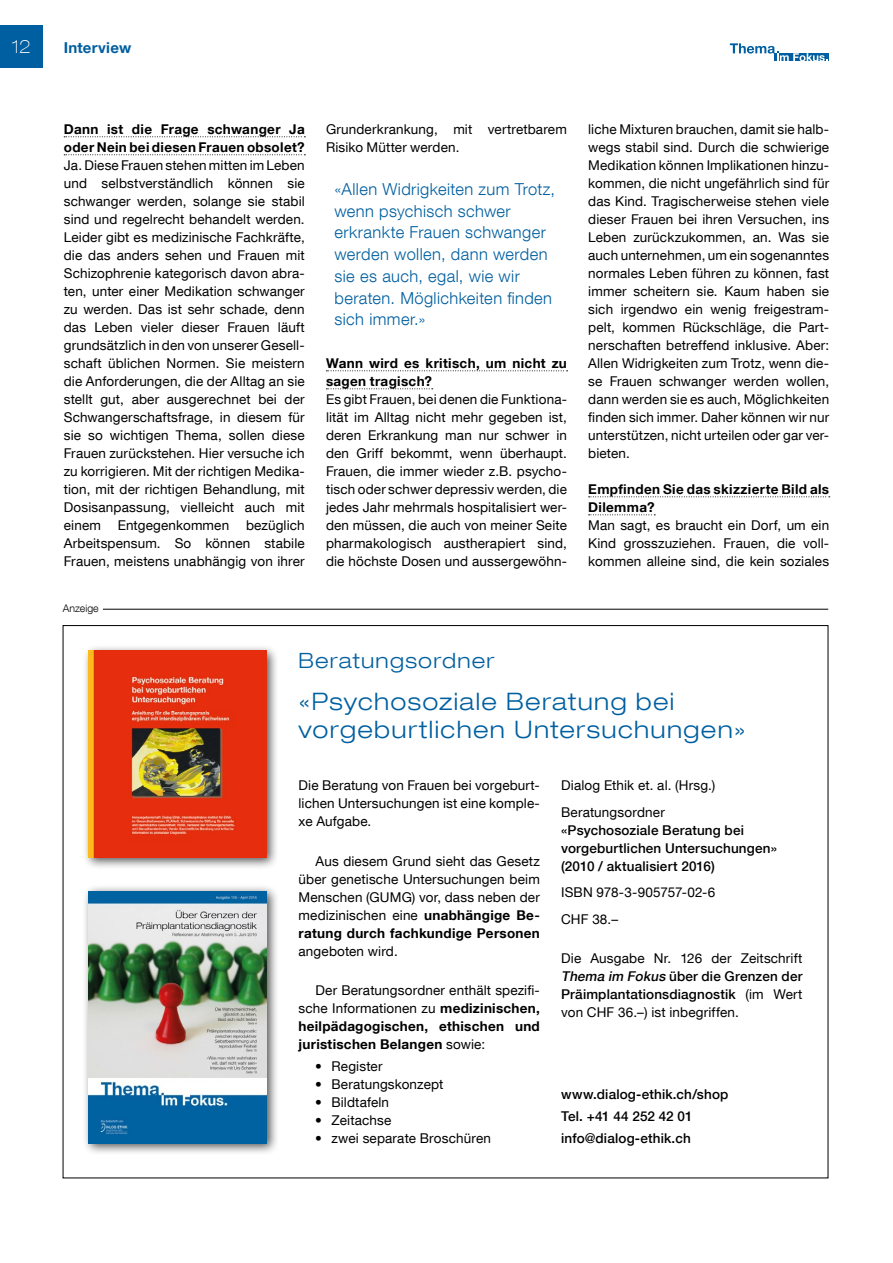
<style>
.page{position:relative;width:893px;height:1263px;background:#fff}
.page>*{position:absolute;margin:0;border:0;box-sizing:border-box;transform-origin:0 0}
.t1{font:300 expanded 24px/28.8px "Helvetica Neue LT Com";letter-spacing:.055em;color:#005fa0}
.t2{font:300 expanded 21px "Helvetica Neue LT Com";letter-spacing:.055em;color:#005fa0}
.t3{font:100 expanded 18px "Helvetica Neue LT Com";color:#fff}
.t4{font:300 16.5px/21.8px "Helvetica Neue LT Com";letter-spacing:.025em;color:#005fa0}
.t5{font:700 15px "Helvetica Neue LT Com";letter-spacing:.015em;color:#005fa0}
.t6{font:13.5px/18px "Helvetica Neue LT Com";letter-spacing:.01em;color:#000;text-align:justify}
.t7{font:700 13.5px/18px "Helvetica Neue LT Com";letter-spacing:.025em;color:#000}
.t8{font:500 13.5px/18px "Helvetica Neue LT Com";letter-spacing:.01em;color:#000}
.t9{font:300 10.5px "Helvetica Neue LT Com";color:#000}
.s1{font-weight:700}
.s2{font-weight:400}
.s3{font-weight:500;font-style:italic}
.s4{font-weight:500}
</style>
<div class="page">
<svg style="left:827px;top:53px;width:2px;height:8px"></svg>
<svg style="left:730px;top:43px;width:97px;height:18px"></svg>
<div style="left:0;top:26px;width:43px;height:42px;background:#005fa0"></div>
<svg style="left:64px;top:136px;width:241px;height:1px"></svg>
<svg style="left:64px;top:154px;width:241px;height:1px"></svg>
<svg style="left:326px;top:370px;width:242px;height:1px"></svg>
<svg style="left:326px;top:388px;width:107px;height:1px"></svg>
<svg style="left:589px;top:496px;width:241px;height:1px"></svg>
<svg style="left:589px;top:514px;width:66px;height:1px"></svg>
<div style="left:82px;top:885px;width:197px;height:271px;background:#000;opacity:.7"></div>
<img style="left:88px;top:891px;width:178px;height:252px">
<div style="left:82px;top:644px;width:197px;height:227px;background:#000;opacity:.7"></div>
<img style="left:88px;top:651px;width:178px;height:207px">
<hr style="left:63px;top:609px;width:765px;height:1px;background:#000">
<div style="left:63px;top:605px;width:40px;height:6px;background:#fff"></div>
<h3 class="t3" style="left:12px;top:36px;width:20px">12</h3>
<p class="t5" style="left:64px;top:38px;width:69px">Interview</p>
<p class="t7" style="left:64px;top:120px;width:242px">Dann ist die Frage schwanger Ja oder Nein bei diesen Frauen obsolet?</p>
<p class="t6" style="left:64px;top:156px;width:242px">Ja. Diese Frauen stehen mitten im Leben und selbstverständlich können sie schwanger werden, solange sie stabil sind und regelrecht behandelt werden.<br>Leider gibt es medizinische Fachkräfte, die das anders sehen und Frauen mit Schizophrenie kategorisch davon abra&shy;ten, unter einer Medikation schwanger zu werden. Das ist sehr schade, denn das Leben vieler dieser Frauen läuft grundsätzlich in den von unserer Gesell&shy;schaft üblichen Normen. Sie meistern die Anforderungen, die der Alltag an sie stellt gut, aber ausgerechnet bei der Schwangerschaftsfrage, in diesem für sie so wichtigen Thema, sollen diese Frauen zurückstehen. Hier versuche ich zu korrigieren. Mit der richtigen Medika&shy;tion, mit der richtigen Behandlung, mit Dosisanpassung, vielleicht auch mit einem Entgegenkommen bezüglich Arbeitspensum. So können stabile Frauen, meistens unabhängig von ihrer</p>
<p class="t9" style="left:63px;top:601px;width:37px">Anzeige</p>
<p class="t6" style="left:326px;top:120px;width:242px">Grunderkrankung, mit vertretbarem<br>Risiko Mütter werden.</p>
<p class="t4" style="left:334px;top:178px;width:222px">«Allen Widrigkeiten zum Trotz, wenn psychisch schwer erkrankte Frauen schwanger werden wollen, dann werden sie es auch, egal, wie wir beraten. Möglichkeiten finden sich immer.»</p>
<p class="t7" style="left:326px;top:354px;width:242px">Wann wird es kritisch, um nicht zu sagen tragisch?</p>
<p class="t6" style="left:326px;top:390px;width:242px">Es gibt Frauen, bei denen die Funktiona&shy;lität im Alltag nicht mehr gegeben ist, deren Erkrankung man nur schwer in den Griff bekommt, wenn überhaupt.<br>Frauen, die immer wieder z.B. psycho&shy;tisch oder schwer depressiv werden, die jedes Jahr mehrmals hospitalisiert wer&shy;den müssen, die auch von meiner Seite pharmakologisch austherapiert sind, die höchste Dosen und aussergewöhn-</p>
<p class="t6" style="left:588px;top:120px;width:242px">liche Mixturen brauchen, damit sie halb&shy;wegs stabil sind. Durch die schwierige Medikation können Implikationen hinzu&shy;kommen, die nicht ungefährlich sind für das Kind. Tragischerweise stehen viele dieser Frauen bei ihren Versuchen, ins Leben zurückzukommen, an. Was sie auch unternehmen, um ein sogenanntes normales Leben führen zu können, fast immer scheitern sie. Kaum haben sie sich irgendwo ein wenig freigestram&shy;pelt, kommen Rückschläge, die Part&shy;nerschaften betreffend inklusive. Aber:<br>Allen Widrigkeiten zum Trotz, wenn die&shy;se Frauen schwanger werden wollen, dann werden sie es auch, Möglichkeiten finden sich immer. Daher können wir nur unterstützen, nicht urteilen oder gar ver&shy;bieten.</p>
<p class="t7" style="left:588px;top:480px;width:242px">Empfinden Sie das skizzierte Bild als<br>Dilemma?</p>
<p class="t6" style="left:588px;top:516px;width:242px">Man sagt, es braucht ein Dorf, um ein Kind grosszuziehen. Frauen, die voll&shy;kommen alleine sind, die kein soziales</p>
<h2 class="t2" style="left:299px;top:648px;width:197px">Beratungsordner</h2>
<h1 class="t1" style="left:299px;top:686px;width:449px">«Psychosoziale Beratung bei vorgeburtlichen Untersuchungen»</h1>
<p class="t6" style="left:299px;top:776px;width:243px">Die Beratung von Frauen bei vorgeburt&shy;lichen Untersuchungen ist eine komple&shy;xe Aufgabe.</p>
<p class="t6" style="left:299px;top:851px;width:243px;text-indent:17px">Aus diesem Grund sieht das Gesetz über genetische Untersuchungen beim Menschen (GUMG) vor, dass neben der medizinischen eine <span class="s1">unabhängige Be&shy;ratung durch fachkundige Personen</span></p>
<p class="t6" style="left:299px;top:941px;width:101px">angeboten wird.</p>
<p class="t7" style="left:299px;top:981px;width:243px;text-align:justify;text-indent:17px"><span class="s2">Der Beratungsordner enthält spezifi&shy;sche Informationen zu</span> medizinischen, heilpädagogischen, ethischen und juristischen Belangen <span class="s2">sowie:</span></p>
<p class="t6" style="left:315px;top:1057px;width:69px">• Register</p>
<p class="t6" style="left:315px;top:1075px;width:130px">• Beratungskonzept</p>
<p class="t6" style="left:315px;top:1093px;width:76px">• Bildtafeln</p>
<p class="t6" style="left:315px;top:1111px;width:78px">• Zeitachse</p>
<p class="t6" style="left:315px;top:1129px;width:177px">• zwei separate Broschüren</p>
<p class="t6" style="left:561px;top:772px;width:156px;line-height:26.5px">Dialog Ethik et. al. (Hrsg.)<br>Beratungsordner</p>
<p class="t8" style="left:561px;top:821px;width:217px">«Psychosoziale Beratung bei vorgeburtlichen Untersuchungen» (2010 / aktualisiert 2016)</p>
<p class="t6" style="left:561px;top:879px;width:156px;line-height:26.5px">ISBN 978-3-905757-02-6<br>CHF 38.–</p>
<p class="t6" style="left:561px;top:949px;width:243px">Die Ausgabe Nr. 126 der Zeitschrift <span class="s3">Thema im Fokus</span> <span class="s4">über die Grenzen der Präimplantationsdiagnostik</span> (im Wert von CHF 36.–) ist inbegriffen.</p>
<p class="t8" style="left:561px;top:1083px;width:169px;line-height:22.2px">www.dialog-ethik.ch/shop<br>Tel. +41 44 252 42 01 info@dialog-ethik.ch</p>
</div>
